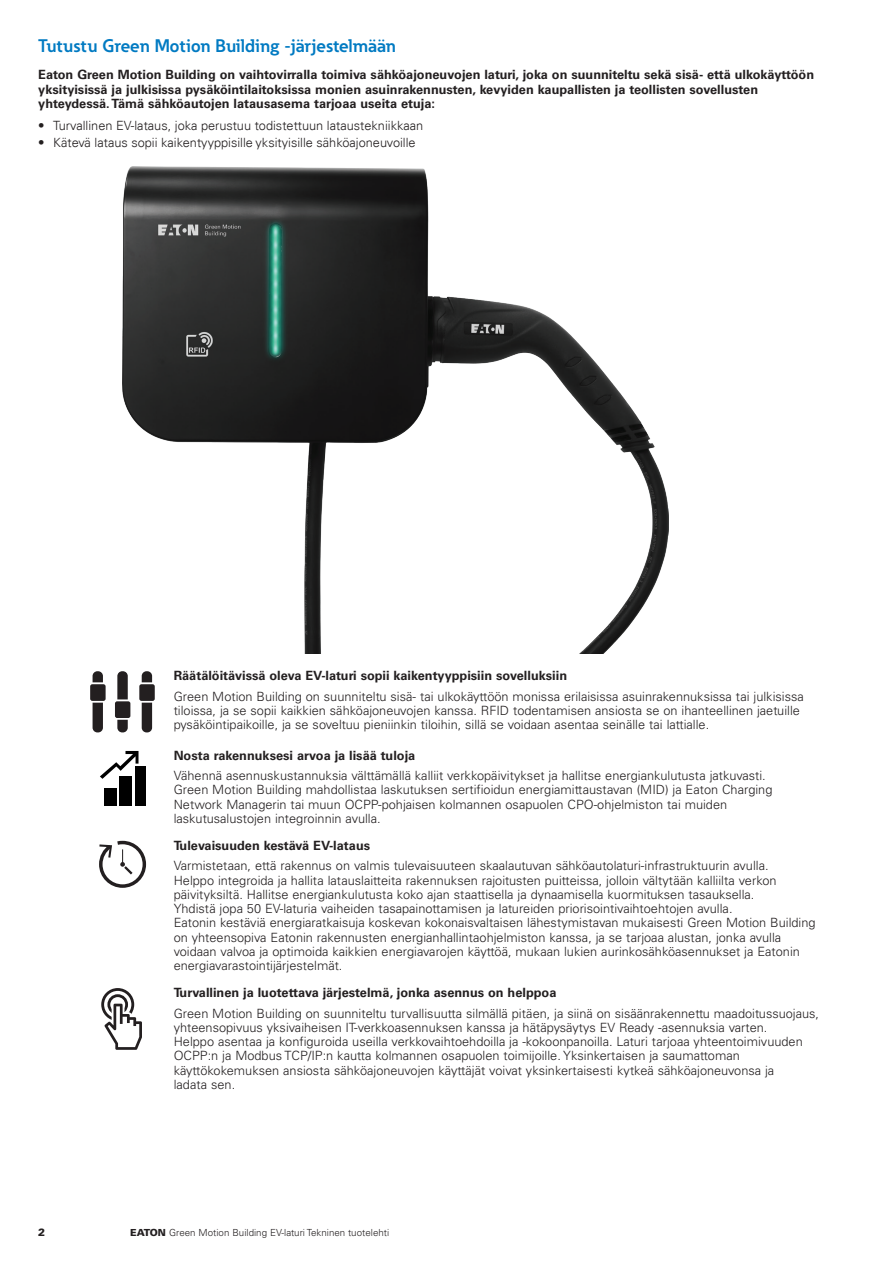
<style>
.page{position:relative;width:893px;height:1263px;background:#fff}
.page>*{position:absolute;margin:0;border:0;box-sizing:border-box;transform-origin:0 0}
.Body_text_Subhead{font:700 18px "Eaton";color:#007ac2}
.Body_Copy{font:300 12.75px/14.2px "Univers LT Std";color:#231f20}
.Body_Copy-2{font:700 12.75px/14.2px "Univers LT Std";color:#231f20}
.t1{font:300 12.75px "EATON Univers";color:#231f20}
.t2{font:900 10.5px "Univers LT Std";color:#231f20}
.t3{font:300 9.75px "Univers LT Std";color:#231f20}
.s1{font-weight:900}
</style>
<div class="page">
<img style="left:123px;top:166px;width:546px;height:487px">
<svg style="left:101px;top:988px;width:41px;height:62px"></svg>
<svg style="left:99px;top:840px;width:48px;height:48px"></svg>
<div style="left:93px;top:671px;width:10px;height:61px;background:#231f20;border-radius:5px"></div>
<div style="left:89px;top:682px;width:18px;height:21px;background:#fff;border-radius:2px"></div>
<div style="left:90px;top:684px;width:16px;height:17px;background:#231f20;border-radius:2px"></div>
<div style="left:142px;top:671px;width:10px;height:61px;background:#231f20;border-radius:5px"></div>
<div style="left:139px;top:682px;width:17px;height:21px;background:#fff;border-radius:2px"></div>
<div style="left:139px;top:684px;width:16px;height:17px;background:#231f20;border-radius:2px"></div>
<div style="left:117px;top:671px;width:11px;height:61px;background:#231f20;border-radius:5px"></div>
<div style="left:114px;top:699px;width:17px;height:21px;background:#fff;border-radius:2px"></div>
<div style="left:115px;top:701px;width:15px;height:17px;background:#231f20;border-radius:2px"></div>
<div style="left:119px;top:776px;width:12px;height:29px;background:#000"></div>
<div style="left:105px;top:788px;width:12px;height:17px;background:#000"></div>
<div style="left:135px;top:766px;width:11px;height:39px;background:#000"></div>
<svg style="left:100px;top:751px;width:39px;height:28px"></svg>
<p class="Body_text_Subhead" style="left:38px;top:35px;width:359px">Tutustu Green Motion Building -järjestelmään</p>
<p class="Body_Copy-2" style="left:38px;top:68px;width:777px">Eaton Green Motion Building on vaihtovirralla toimiva sähköajoneuvojen laturi, joka on suunniteltu sekä sisä- että ulkokäyttöön yksityisissä ja julkisissa pysäköintilaitoksissa monien asuinrakennusten, kevyiden kaupallisten ja teollisten sovellusten yhteydessä. Tämä sähköautojen latausasema tarjoaa useita etuja:</p>
<p class="t1" style="left:38px;top:118px;width:386px">• Turvallinen EV-lataus, joka perustuu todistettuun lataustekniikkaan</p>
<p class="t1" style="left:38px;top:135px;width:379px">• Kätevä lataus sopii kaikentyyppisille yksityisille sähköajoneuvoille</p>
<p class="Body_Copy-2" style="left:174px;top:669px;width:395px">Räätälöitävissä oleva EV-laturi sopii kaikentyyppisiin sovelluksiin</p>
<p class="Body_Copy" style="left:174px;top:689px;width:632px">Green Motion Building on suunniteltu sisä- tai ulkokäyttöön monissa erilaisissa asuinrakennuksissa tai julkisissa tiloissa, ja se sopii kaikkien sähköajoneuvojen kanssa. RFID todentamisen ansiosta se on ihanteellinen jaetuille pysäköintipaikoille, ja se soveltuu pieniinkin tiloihin, sillä se voidaan asentaa seinälle tai lattialle.</p>
<p class="Body_Copy-2" style="left:174px;top:748px;width:243px">Nosta rakennuksesi arvoa ja lisää tuloja</p>
<p class="Body_Copy" style="left:174px;top:768px;width:600px">Vähennä asennuskustannuksia välttämällä kalliit verkkopäivitykset ja hallitse energiankulutusta jatkuvasti.<br>Green Motion Building mahdollistaa laskutuksen sertifioidun energiamittaustavan (MID) ja Eaton Charging Network Managerin tai muun OCPP-pohjaisen kolmannen osapuolen CPO-ohjelmiston tai muiden laskutusalustojen integroinnin avulla.</p>
<p class="Body_Copy-2" style="left:174px;top:838px;width:198px">Tulevaisuuden kestävä EV-lataus</p>
<p class="Body_Copy" style="left:174px;top:859px;width:643px">Varmistetaan, että rakennus on valmis tulevaisuuteen skaalautuvan sähköautolaturi-infrastruktuurin avulla.<br>Helppo integroida ja hallita latauslaitteita rakennuksen rajoitusten puitteissa, jolloin vältytään kalliilta verkon päivityksiltä. Hallitse energiankulutusta koko ajan staattisella ja dynaamisella kuormituksen tasauksella.<br>Yhdistä jopa 50 EV-laturia vaiheiden tasapainottamisen ja latureiden priorisointivaihtoehtojen avulla.<br>Eatonin kestäviä energiaratkaisuja koskevan kokonaisvaltaisen lähestymistavan mukaisesti Green Motion Building on yhteensopiva Eatonin rakennusten energianhallintaohjelmiston kanssa, ja se tarjoaa alustan, jonka avulla voidaan valvoa ja optimoida kaikkien energiavarojen käyttöä, mukaan lukien aurinkosähköasennukset ja Eatonin energiavarastointijärjestelmät.</p>
<p class="Body_Copy-2" style="left:174px;top:986px;width:384px">Turvallinen ja luotettava järjestelmä, jonka asennus on helppoa</p>
<p class="Body_Copy" style="left:174px;top:1006px;width:647px">Green Motion Building on suunniteltu turvallisuutta silmällä pitäen, ja siinä on sisäänrakennettu maadoitussuojaus, yhteensopivuus yksivaiheisen IT-verkkoasennuksen kanssa ja hätäpysäytys EV Ready -asennuksia varten.<br>Helppo asentaa ja konfiguroida useilla verkkovaihtoehdoilla ja -kokoonpanoilla. Laturi tarjoaa yhteentoimivuuden OCPP:n ja Modbus TCP/IP:n kautta kolmannen osapuolen toimijoille. Yksinkertaisen ja saumattoman käyttökokemuksen ansiosta sähköajoneuvojen käyttäjät voivat yksinkertaisesti kytkeä sähköajoneuvonsa ja<br>ladata sen.</p>
<p class="t2" style="left:38px;top:1225px;width:9px">2</p>
<p class="t3" style="left:130px;top:1227px;width:261px"><span class="s1">EATON</span> Green Motion Building EV-laturi Tekninen tuotelehti</p>
</div>
